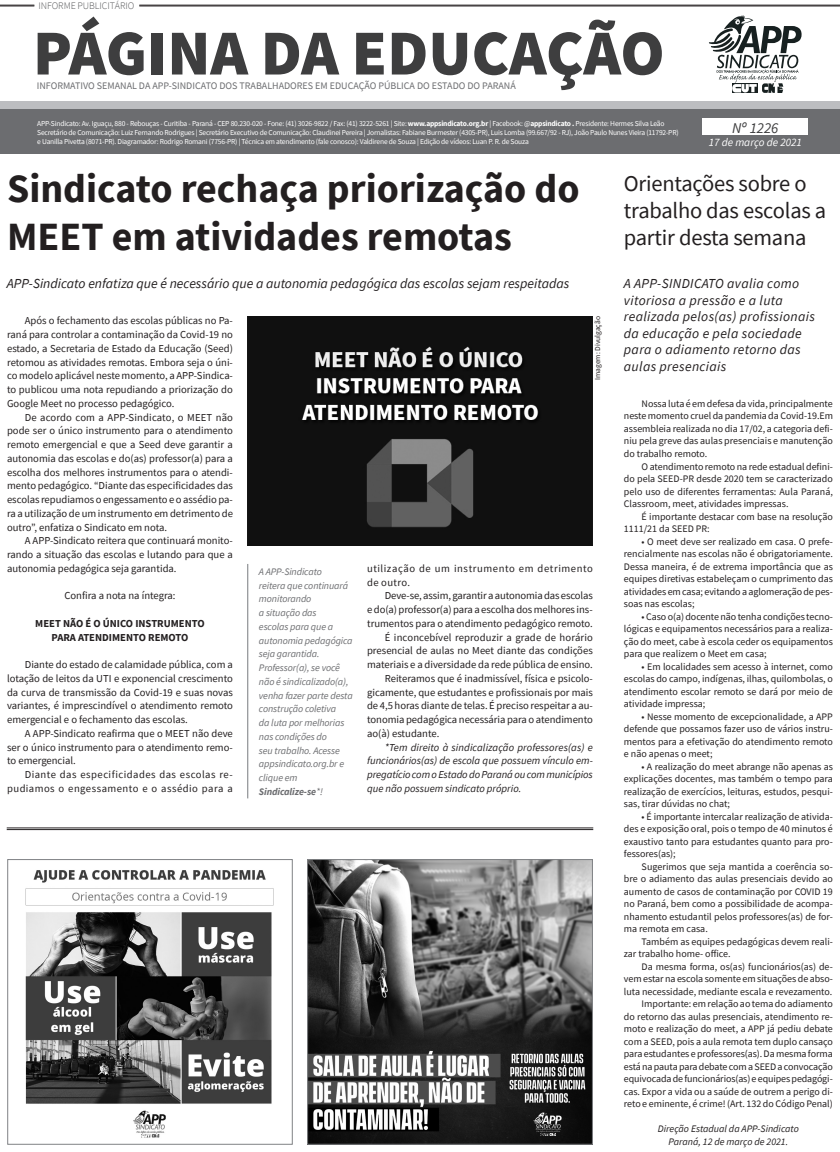
<style>
.page{position:relative;width:840px;height:1152px;background:#fff}
.page>*{position:absolute;margin:0;border:0;box-sizing:border-box;transform-origin:0 0}
.t1{font:900 64.12px "Source Sans Pro";color:#3e3e3f}
.Pageduc_-_Tit1{font:700 40px/48px "Source Sans Pro";color:#231f20}
.Pageduc_-_Tit1-2{font:22.5px/27px "Source Sans Pro";letter-spacing:-.01em;color:#231f20}
.t2{font:italic 15px "Source Sans Pro";color:#3e3e3f}
.Pageduc_-_Tit1-3{font:italic 13.75px/16.5px "Source Sans Pro";letter-spacing:.025em;color:#231f20}
.Pageduc_-_Tit1-4{font:italic 13.75px "Source Sans Pro";color:#231f20}
.t3{font:italic 11.25px "Source Sans Pro";color:#fff}
.t4{font:10.62px/13.8px "Source Sans Pro";color:#231f20;text-align:justify}
.t5{font:italic 10.62px/13.8px "Source Sans Pro";color:#231f20;text-align:justify}
.t6{font:10.62px/13.8px "Source Sans Pro";letter-spacing:.045em;color:#231f20;text-align:right}
.t7{font:700 10.62px "Source Sans Pro";color:#231f20}
.t8{font:10.62px/13.8px "Source Sans Pro";letter-spacing:.05em;color:#231f20}
.t9{font:10px/12.5px "Source Sans Pro";color:#231f20;text-align:justify}
.Pageduc_-_Tit1-5{font:italic 10px/13.8px "Source Sans Pro";letter-spacing:-.01em;color:#6c6d70}
.t10{font:10px "Source Sans Pro";color:#6c6d70}
.t11{font:italic 10px "Source Sans Pro";color:#231f20}
.t12{font:300 10px "Source Sans Pro";color:#57585a}
.t13{font:7.5px/9px "Source Sans Pro";letter-spacing:-.025em;color:#fff}
.t14{font:7.5px "Source Sans Pro";color:#231f20}
.s1{font-weight:700}
</style>
<div class="page">
<hr style="left:139px;top:5px;width:701px;height:1px;background:#231f20">
<hr style="left:139px;top:6px;width:701px;height:1px;background:#231f20">
<hr style="left:0;top:5px;width:34px;height:1px;background:#231f20">
<hr style="left:0;top:6px;width:34px;height:1px;background:#231f20">
<svg style="left:709px;top:15px;width:92px;height:78px"></svg>
<div style="left:0;top:109px;width:840px;height:45px;background:#6c6d70"></div>
<div style="left:0;top:102px;width:840px;height:7px;background:#bcbdc0"></div>
<div style="left:702px;top:118px;width:106px;height:17px;background:#fff"></div>
<hr style="left:247px;top:564px;width:1px;height:234px;background:#939598">
<img style="left:247px;top:316px;width:346px;height:229px">
<img style="left:25px;top:870px;width:249px;height:268px">
<div style="left:7px;top:859px;width:286px;height:285px;border:1px solid #808285"></div>
<img style="left:309px;top:861px;width:282px;height:281px">
<div style="left:307px;top:859px;width:286px;height:285px;border:1px solid #808285"></div>
<hr style="left:7px;top:827px;width:586px;height:1px;background:#231f20">
<hr style="left:7px;top:829px;width:586px;height:1px;background:#231f20">
<p class="t12" style="left:38px;top:0;width:97px">INFORME PUBLICITÁRIO</p>
<p class="t1" style="left:33px;top:9px;width:633px">PÁGINA DA EDUCAÇÃO</p>
<p class="t13" style="left:37px;top:119px;width:643px">APP-Sindicato: Av. Iguaçu, 880 - Rebouças - Curitiba - Paraná - CEP 80.230-020 - Fone: (41) 3026-9822 / Fax: (41) 3222-5261 | Site: <span class="s1">www.appsindicato.org.br</span> | Facebook: @<span class="s1">appsindicato .</span> Presidente: Hermes Silva Leão<br>Secretário de Comunicação: Luiz Fernando Rodrigues | Secretário Executivo de Comunicação: Claudinei Pereira | Jornalistas: Fabiane Burmester (4305-PR), Luis Lomba (99.667/92 - RJ), João Paulo Nunes Vieira (11792-PR) e Uanilla Pivetta (8071-PR). Diagramador: Rodrigo Romani (7756-PR) | Técnica em atendimento (fale conosco): Valdirene de Souza | Edição de vídeos: Luan P. R. de Souza</p>
<p class="t10" style="left:37px;top:79px;width:481px">INFORMATIVO SEMANAL DA APP-SINDICATO DOS TRABALHADORES EM EDUCAÇÃO PÚBLICA DO ESTADO DO PARANÁ</p>
<p class="t2" style="left:732px;top:118px;width:48px">Nº 1226</p>
<p class="t3" style="left:709px;top:135px;width:95px">17 de março de 2021</p>
<p class="Pageduc_-_Tit1" style="left:7px;top:164px;width:574px">Sindicato rechaça priorização do<br>MEET em atividades remotas</p>
<p class="Pageduc_-_Tit1-4" style="left:7px;top:275px;width:564px">APP-Sindicato enfatiza que é necessário que a autonomia pedagógica das escolas sejam respeitadas</p>
<p class="t4" style="left:7px;top:314px;width:227px;text-indent:18px">Após o fechamento das escolas públicas no Pa&shy;raná para controlar a contaminação da Covid-19 no estado, a Secretaria de Estado da Educação (Seed) retomou as atividades remotas. Embora seja o úni&shy;co modelo aplicável neste momento, a APP-Sindica&shy;to publicou uma nota repudiando a priorização do Google Meet no processo pedagógico.</p>
<p class="t4" style="left:7px;top:410px;width:227px;text-indent:18px">De acordo com a APP-Sindicato, o MEET não pode ser o único instrumento para o atendimento remoto emergencial e que a Seed deve garantir a autonomia das escolas e do(as) professor(a) para a escolha dos melhores instrumentos para o atendi&shy;mento pedagógico. “Diante das especificidades das escolas repudiamos o engessamento e o assédio pa&shy;ra a utilização de um instrumento em detrimento de outro”, enfatiza o Sindicato em nota.</p>
<p class="t4" style="left:7px;top:534px;width:227px;text-indent:18px">A APP-Sindicato reitera que continuará monito&shy;rando a situação das escolas e lutando para que a autonomia pedagógica seja garantida.</p>
<p class="t4" style="left:64px;top:589px;width:113px">Confira a nota na íntegra:</p>
<p class="t7" style="left:35px;top:616px;width:171px">MEET NÃO É O ÚNICO INSTRUMENTO</p>
<p class="t7" style="left:52px;top:630px;width:138px">PARA ATENDIMENTO REMOTO</p>
<p class="t4" style="left:7px;top:657px;width:227px;text-indent:18px">Diante do estado de calamidade pública, com a lotação de leitos da UTI e exponencial crescimento da curva de transmissão da Covid-19 e suas novas variantes, é imprescindível o atendimento remoto emergencial e o fechamento das escolas.</p>
<p class="t4" style="left:7px;top:726px;width:227px;text-indent:18px">A APP-Sindicato reafirma que o MEET não deve ser o único instrumento para o atendimento remo&shy;to emergencial.</p>
<p class="t6" style="left:7px;top:767px;width:227px">Diante das especificidades das escolas re&shy;pudiamos o engessamento e o assédio para a</p>
<p class="t14" style="left:593px;top:380px;width:65px;rotate:-90deg">Imagem: Divulgação</p>
<p class="Pageduc_-_Tit1-5" style="left:259px;top:564px;width:95px">A APP-Sindicato<br>reitera que continuará monitorando<br>a situação das<br>escolas para que a autonomia pedagógica seja garantida.<br>Professor(a), se você não é sindicalizado(a), venha fazer parte desta construção coletiva<br>da luta por melhorias nas condições do<br>seu trabalho. Acesse appsindicato.org.br e clique em<br><span class="s1">Sindicalize-se</span>*!</p>
<p class="t8" style="left:367px;top:561px;width:227px">utilização de um instrumento em detrimento de outro.</p>
<p class="t4" style="left:367px;top:589px;width:227px;text-indent:18px">Deve-se, assim, garantir a autonomia das escolas e do(a) professor(a) para a escolha dos melhores ins&shy;trumentos para o atendimento pedagógico remoto.</p>
<p class="t4" style="left:367px;top:630px;width:227px;text-indent:18px">É inconcebível reproduzir a grade de horário presencial de aulas no Meet diante das condições materiais e a diversidade da rede pública de ensino.</p>
<p class="t4" style="left:367px;top:671px;width:227px;text-indent:18px">Reiteramos que é inadmissível, física e psicolo&shy;gicamente, que estudantes e profissionais por mais de 4,5 horas diante de telas. É preciso respeitar a au&shy;tonomia pedagógica necessária para o atendimento ao(à) estudante.</p>
<p class="t5" style="left:367px;top:740px;width:227px;text-indent:18px">*Tem direito à sindicalização professores(as) e funcionários(as) de escola que possuem vínculo em&shy;pregatício com o Estado do Paraná ou com municípios que não possuem sindicato próprio.</p>
<p class="Pageduc_-_Tit1-2" style="left:624px;top:169px;width:204px">Orientações sobre o trabalho das escolas a partir desta semana</p>
<p class="Pageduc_-_Tit1-3" style="left:624px;top:275px;width:192px">A APP-SINDICATO avalia como vitoriosa a pressão e a luta realizada pelos(as) profissionais da educação e pela sociedade para o adiamento retorno das aulas presenciais</p>
<p class="t9" style="left:624px;top:397px;width:211px;text-indent:18px">Nossa luta é em defesa da vida, principalmente neste momento cruel da pandemia da Covid-19.Em assembleia realizada no dia 17/02, a categoria defi&shy;niu pela greve das aulas presenciais e manutenção do trabalho remoto.</p>
<p class="t9" style="left:624px;top:460px;width:210px;text-indent:18px">O atendimento remoto na rede estadual defini&shy;do pela SEED-PR desde 2020 tem se caracterizado pelo uso de diferentes ferramentas: Aula Paraná, Classroom, meet, atividades impressas.</p>
<p class="t9" style="left:624px;top:510px;width:210px;text-indent:18px">É importante destacar com base na resolução<br>1111/21 da SEED PR:</p>
<p class="t9" style="left:624px;top:535px;width:210px;text-indent:18px">• O meet deve ser realizado em casa. O prefe&shy;rencialmente nas escolas não é obrigatoriamente.<br>Dessa maneira, é de extrema importância que as equipes diretivas estabeleçam o cumprimento das atividades em casa; evitando a aglomeração de pes&shy;soas nas escolas;</p>
<p class="t9" style="left:624px;top:610px;width:210px;text-indent:18px">• Caso o(a) docente não tenha condições tecno&shy;lógicas e equipamentos necessários para a realiza&shy;ção do meet, cabe à escola ceder os equipamentos para que realizem o Meet em casa;</p>
<p class="t9" style="left:624px;top:660px;width:210px;text-indent:18px">• Em localidades sem acesso à internet, como escolas do campo, indígenas, ilhas, quilombolas, o atendimento escolar remoto se dará por meio de atividade impressa;</p>
<p class="t9" style="left:624px;top:710px;width:210px;text-indent:18px">• Nesse momento de excepcionalidade, a APP defende que possamos fazer uso de vários instru&shy;mentos para a efetivação do atendimento remoto e não apenas o meet;</p>
<p class="t9" style="left:624px;top:760px;width:210px;text-indent:18px">• A realização do meet abrange não apenas as explicações docentes, mas também o tempo para realização de exercícios, leituras, estudos, pesqui&shy;sas, tirar dúvidas no chat;</p>
<p class="t9" style="left:624px;top:810px;width:210px;text-indent:18px">• É importante intercalar realização de ativida&shy;des e exposição oral, pois o tempo de 40 minutos é exaustivo tanto para estudantes quanto para pro&shy;fessores(as);</p>
<p class="t9" style="left:624px;top:860px;width:210px;text-indent:18px">Sugerimos que seja mantida a coerência so&shy;bre o adiamento das aulas presenciais devido ao aumento de casos de contaminação por COVID 19 no Paraná, bem como a possibilidade de acompa&shy;nhamento estudantil pelos professores(as) de for&shy;ma remota em casa.</p>
<p class="t9" style="left:624px;top:935px;width:210px;text-indent:18px">Também as equipes pedagógicas devem reali&shy;zar trabalho home- office.</p>
<p class="t9" style="left:624px;top:960px;width:210px;text-indent:18px">Da mesma forma, os(as) funcionários(as) de&shy;vem estar na escola somente em situações de abso&shy;luta necessidade, mediante escala e revezamento.</p>
<p class="t9" style="left:624px;top:997px;width:211px;text-indent:18px">Importante: em relação ao tema do adiamento do retorno das aulas presenciais, atendimento re&shy;moto e realização do meet, a APP já pediu debate com a SEED, pois a aula remota tem duplo cansaço para estudantes e professores(as). Da mesma forma está na pauta para debate com a SEED a convocação equivocada de funcionários(as) e equipes pedagógi&shy;cas. Expor a vida ou a saúde de outrem a perigo di&shy;reto e eminente, é crime! (Art. 132 do Código Penal)</p>
<p class="t11" style="left:658px;top:1122px;width:142px">Direção Estadual da APP-Sindicato</p>
<p class="t11" style="left:668px;top:1135px;width:121px">Paraná, 12 de março de 2021.</p>
</div>
